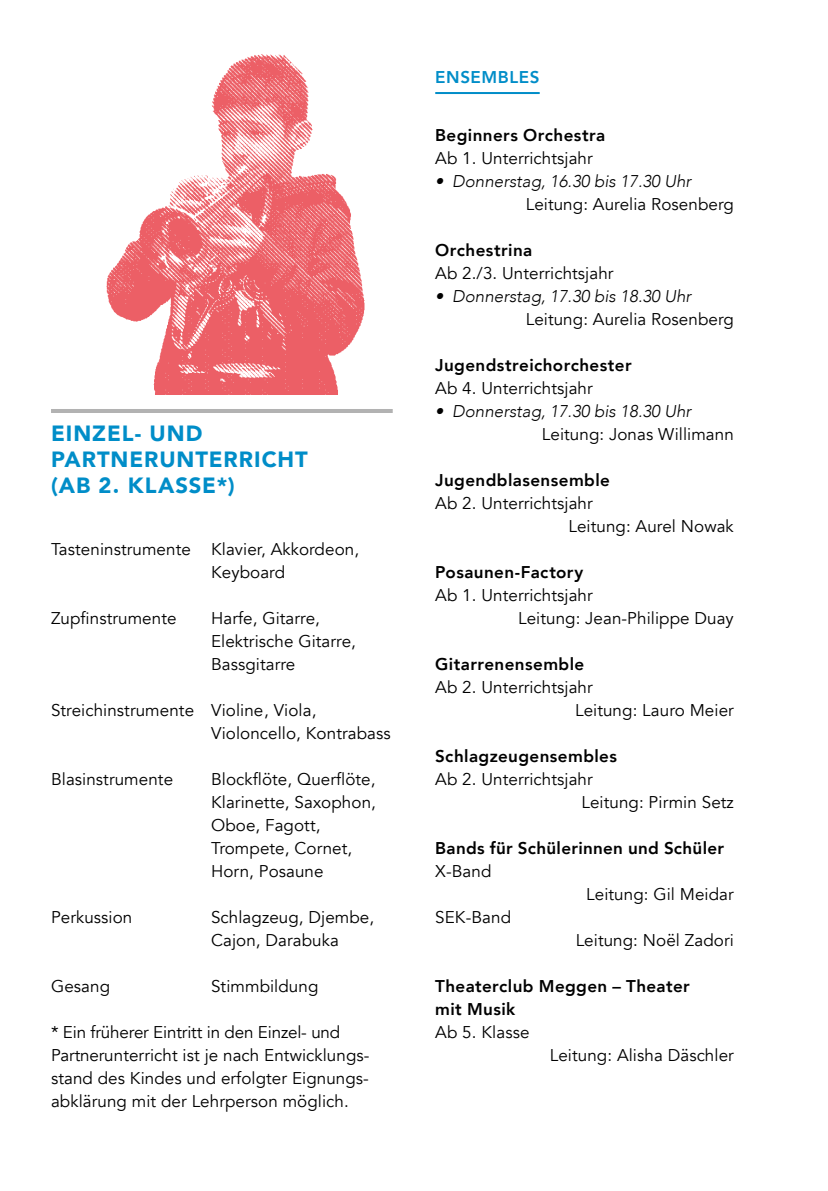
<style>
.page{position:relative;width:828px;height:1191px;background:#fff}
.page>*{position:absolute;margin:0;border:0;box-sizing:border-box;transform-origin:0 0}
.t1{font:900 22px/26px "Avenir";letter-spacing:.045em;color:#008dc8}
.t2{font:17px/23px "Avenir";letter-spacing:.005em;color:#000}
.t3{font:800 17px/23px "Avenir";letter-spacing:.025em;color:#000}
.t4{font:italic 300 17px "Avenir";color:#000}
.t5{font:800 17px "Avenir";letter-spacing:.035em;color:#008dc8}
</style>
<div class="page">
<hr style="left:51px;top:409px;width:342px;height:4px;background:#b2b2b2">
<hr style="left:435px;top:92px;width:105px;height:2px;background:#008dc8">
<img style="left:106px;top:54px;width:259px;height:340px">
<p class="t1" style="left:51px;top:420px;width:258px">EINZEL- UND<br>PARTNERUNTERRICHT (AB 2. KLASSE*)</p>
<p class="t2" style="left:211px;top:538px;width:149px;text-indent:-160px">Tasteninstrumente Klavier, Akkordeon,<br>Keyboard</p>
<p class="t2" style="left:51px;top:607px;width:127px">Zupfinstrumente</p>
<p class="t2" style="left:211px;top:607px;width:146px">Harfe, Gitarre,<br>Elektrische Gitarre,<br>Bassgitarre</p>
<p class="t2" style="left:211px;top:699px;width:181px;text-indent:-160px">Streichinstrumente Violine, Viola,<br>Violoncello, Kontrabass</p>
<p class="t2" style="left:51px;top:768px;width:124px">Blasinstrumente</p>
<p class="t2" style="left:211px;top:768px;width:166px">Blockflöte, Querflöte,<br>Klarinette, Saxophon,<br>Oboe, Fagott,<br>Trompete, Cornet,<br>Horn, Posaune</p>
<p class="t2" style="left:51px;top:906px;width:83px">Perkussion</p>
<p class="t2" style="left:211px;top:906px;width:165px">Schlagzeug, Djembe,<br>Cajon, Darabuka</p>
<p class="t2" style="left:51px;top:975px;width:61px">Gesang</p>
<p class="t2" style="left:211px;top:975px;width:109px">Stimmbildung</p>
<p class="t2" style="left:51px;top:1021px;width:320px">* Ein früherer Eintritt in den Einzel- und Partnerunterricht ist je nach Entwicklungs&shy;stand des Kindes und erfolgter Eignungs&shy;abklärung mit der Lehrperson möglich.</p>
<p class="t5" style="left:435px;top:64px;width:106px">ENSEMBLES</p>
<p class="t3" style="left:435px;top:124px;width:171px">Beginners Orchestra</p>
<p class="t2" style="left:435px;top:147px;width:159px">Ab 1. Unterrichtsjahr</p>
<p class="t4" style="left:435px;top:171px;width:257px">• Donnerstag, 16.30 bis 17.30 Uhr</p>
<p class="t2" style="left:526px;top:193px;width:210px">Leitung: Aurelia Rosenberg</p>
<p class="t3" style="left:435px;top:239px;width:99px">Orchestrina</p>
<p class="t2" style="left:435px;top:262px;width:180px">Ab 2./3. Unterrichtsjahr</p>
<p class="t4" style="left:435px;top:286px;width:257px">• Donnerstag, 17.30 bis 18.30 Uhr</p>
<p class="t2" style="left:526px;top:308px;width:210px">Leitung: Aurelia Rosenberg</p>
<p class="t3" style="left:435px;top:354px;width:198px">Jugendstreichorchester</p>
<p class="t2" style="left:435px;top:377px;width:159px">Ab 4. Unterrichtsjahr</p>
<p class="t4" style="left:435px;top:401px;width:257px">• Donnerstag, 17.30 bis 18.30 Uhr</p>
<p class="t2" style="left:542px;top:423px;width:193px">Leitung: Jonas Willimann</p>
<p class="t3" style="left:435px;top:469px;width:176px">Jugendblasensemble</p>
<p class="t2" style="left:568px;top:492px;width:167px;text-indent:-133px">Ab 2. Unterrichtsjahr<br>Leitung: Aurel Nowak</p>
<p class="t3" style="left:435px;top:561px;width:150px">Posaunen-Factory</p>
<p class="t2" style="left:518px;top:584px;width:217px;text-indent:-83px">Ab 1. Unterrichtsjahr<br>Leitung: Jean-Philippe Duay</p>
<p class="t3" style="left:435px;top:653px;width:151px">Gitarrenensemble</p>
<p class="t2" style="left:575px;top:676px;width:160px;text-indent:-140px">Ab 2. Unterrichtsjahr<br>Leitung: Lauro Meier</p>
<p class="t3" style="left:435px;top:745px;width:183px">Schlagzeugensembles</p>
<p class="t2" style="left:581px;top:768px;width:154px;text-indent:-146px">Ab 2. Unterrichtsjahr<br>Leitung: Pirmin Setz</p>
<p class="t3" style="left:435px;top:837px;width:290px">Bands für Schülerinnen und Schüler</p>
<p class="t2" style="left:435px;top:860px;width:58px">X-Band</p>
<p class="t2" style="left:586px;top:883px;width:149px">Leitung: Gil Meidar</p>
<p class="t2" style="left:435px;top:906px;width:77px">SEK-Band</p>
<p class="t2" style="left:576px;top:929px;width:160px">Leitung: Noël Zadori</p>
<p class="t3" style="left:435px;top:975px;width:256px">Theaterclub Meggen – Theater mit Musik</p>
<p class="t2" style="left:435px;top:1021px;width:96px">Ab 5. Klasse</p>
<p class="t2" style="left:550px;top:1044px;width:185px">Leitung: Alisha Däschler</p>
</div>
